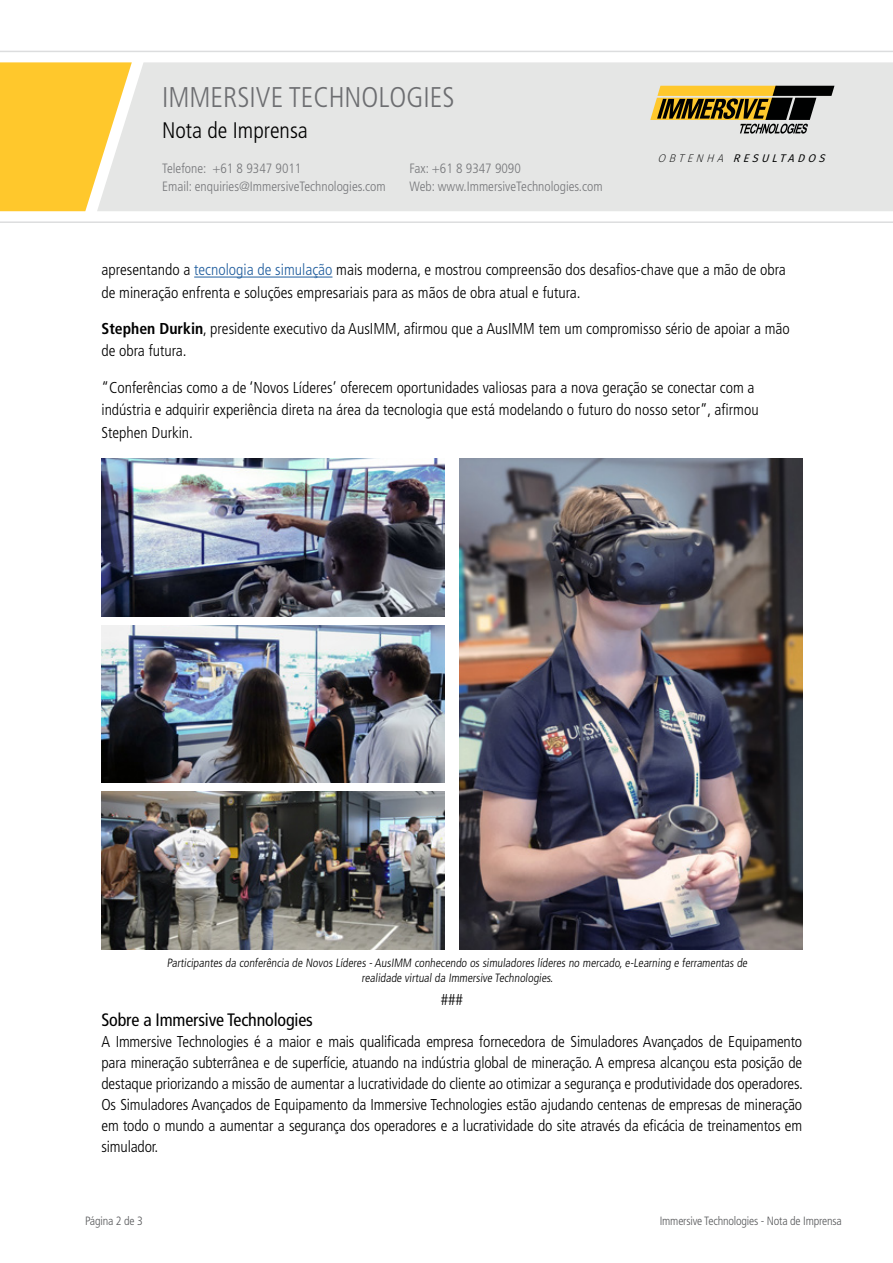
<style>
.page{position:relative;width:893px;height:1263px;background:#fff}
.page>*{position:absolute;margin:0;border:0;box-sizing:border-box;transform-origin:0 0}
.t1{font:300 condensed 28.5px "Frutiger LT Std";color:#6d6e71}
.t2{font:300 condensed 22.5px "Frutiger LT Std";color:#000}
.t3{font:condensed 18px "Frutiger LT Std";letter-spacing:-.01em;color:#000}
.t4{font:300 condensed 15.75px/21px "Frutiger LT Std";color:#000}
.t5{font:300 condensed 13.5px "Frutiger LT Std";color:#77787b}
.t6{font:300 condensed 12px/14.4px "Frutiger LT Std";color:#000;text-align:center}
.t7{font:300 condensed 12px "Frutiger LT Std";letter-spacing:-.015em;color:#58595b}
.t8{font:italic 11.1px "Fira Sans";color:#000101}
.s1{font-weight:200}
.s2{color:#215e9e}
.s3{font-weight:700}
</style>
<div class="page">
<div style="left:0;top:62px;width:97px;height:149px;background:#ffc82c"></div>
<div style="left:97px;top:62px;width:796px;height:149px;background:#e5e6e5"></div>
<hr style="left:0;top:51px;width:893px;height:1px;background:#dcddde">
<hr style="left:0;top:221px;width:893px;height:2px;background:#dcddde">
<svg style="left:650px;top:86px;width:184px;height:48px;background:#9a8c61"></svg>
<hr style="left:194px;top:277px;width:138px;height:1px;background:#215e9e">
<img style="left:459px;top:459px;width:343px;height:490px">
<img style="left:102px;top:459px;width:342px;height:157px">
<img style="left:102px;top:625px;width:342px;height:158px">
<img style="left:101px;top:792px;width:343px;height:157px">
<h1 class="t1" style="left:162px;top:81px;width:294px">IMMERSIVE TECHNOLOGIES</h1>
<h2 class="t2" style="left:162px;top:118px;width:147px">Nota de Imprensa</h2>
<p class="t5" style="left:162px;top:161px;width:141px">Telefone: +61 8 9347 9011</p>
<p class="t5" style="left:410px;top:161px;width:113px">Fax: +61 8 9347 9090</p>
<p class="t5" style="left:162px;top:179px;width:225px">Email: enquiries@ImmersiveTechnologies.com</p>
<p class="t5" style="left:410px;top:179px;width:194px">Web: www.ImmersiveTechnologies.com</p>
<h2 class="t2" style="left:162px;top:118px;width:111px">Media Releas</h2>
<p class="t5" style="left:162px;top:161px;width:131px">Phone: +61 8 9347 9016</p>
<p class="t8" style="left:658px;top:149px;width:173px"><span class="s1">OBTENHA</span> RESULTADOS</p>
<p class="t4" style="left:101px;top:259px;width:686px;line-height:22.5px">apresentando a <span class="s2">tecnologia de simulação</span> mais moderna, e mostrou compreensão dos desafios-chave que a mão de obra de mineração enfrenta e soluções empresariais para as mãos de obra atual e futura.</p>
<p class="t4" style="left:101px;top:317px;width:690px;line-height:22.5px"><span class="s3">Stephen Durkin</span>, presidente executivo da AusIMM, afirmou que a AusIMM tem um compromisso sério de apoiar a mão de obra futura.</p>
<p class="t4" style="left:101px;top:376px;width:659px;line-height:22.5px">“Conferências como a de ‘Novos Líderes’ oferecem oportunidades valiosas para a nova geração se conectar com a indústria e adquirir experiência direta na área da tecnologia que está modelando o futuro do nosso setor”, afirmou<br>Stephen Durkin.</p>
<p class="t6" style="left:167px;top:956px;width:584px">Participantes da conferência de Novos Líderes - AusIMM conhecendo os simuladores líderes no mercado, e-Learning e ferramentas de realidade virtual da Immersive Technologies.</p>
<p class="t4" style="left:441px;top:989px;width:24px">###</p>
<p class="t3" style="left:101px;top:1009px;width:213px">Sobre a Immersive Technologies</p>
<p class="t4" style="left:101px;top:1031px;width:703px;text-align:justify">A Immersive Technologies é a maior e mais qualificada empresa fornecedora de Simuladores Avançados de Equipamento para mineração subterrânea e de superfície, atuando na indústria global de mineração. A empresa alcançou esta posição de destaque priorizando a missão de aumentar a lucratividade do cliente ao otimizar a segurança e produtividade dos operadores.<br>Os Simuladores Avançados de Equipamento da Immersive Technologies estão ajudando centenas de empresas de mineração em todo o mundo a aumentar a segurança dos operadores e a lucratividade do site através da eficácia de treinamentos em simulador.</p>
<p class="t7" style="left:85px;top:1214px;width:59px">Página 2 de 3</p>
<p class="t7" style="left:660px;top:1214px;width:184px">Immersive Technologies - Nota de Imprensa</p>
</div>
